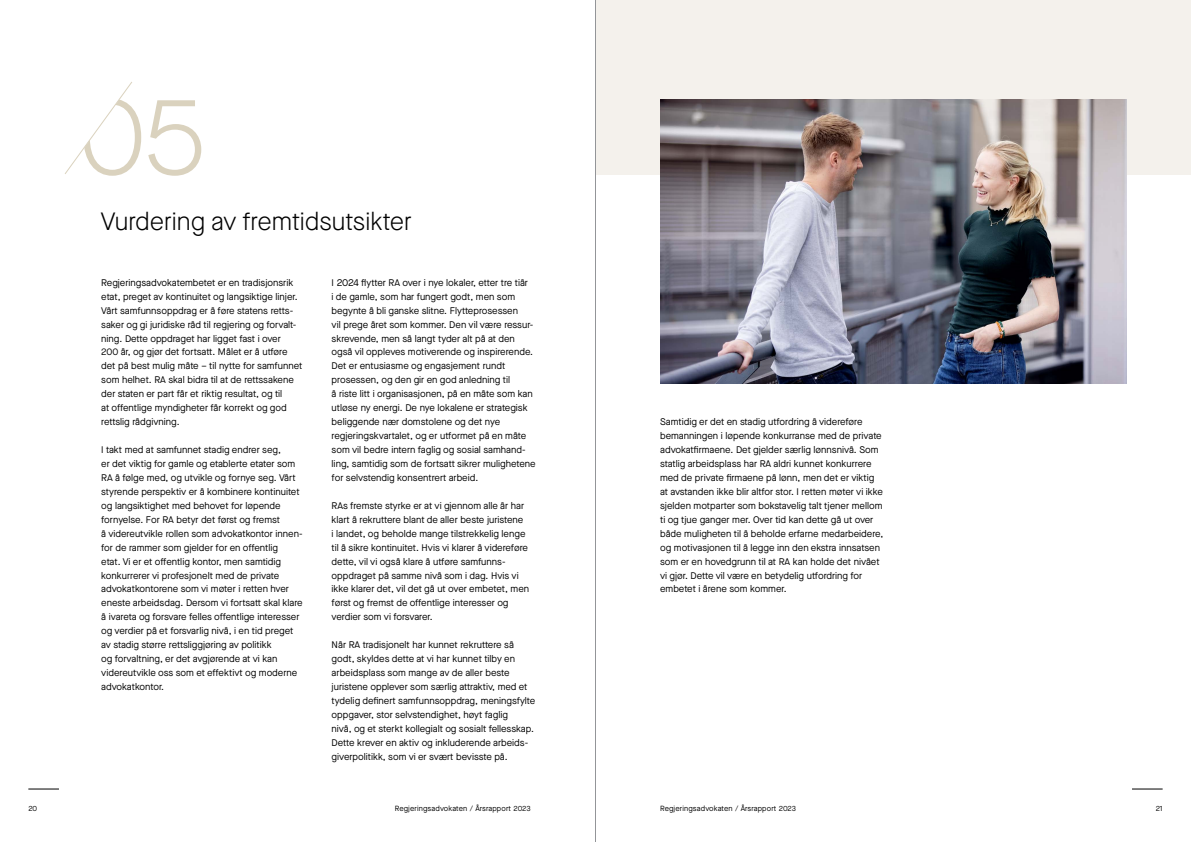
<style>
.page{position:relative;width:1191px;height:842px;background:#fff}
.page>*{position:absolute;margin:0;border:0;box-sizing:border-box;transform-origin:0 0}
.t1{font:300 110px "Maison Neue";color:#dad2be}
.t2{font:300 25px "Maison Neue";color:#000}
.t3{font:9.6px/13.9px "Maison Neue";color:#000}
.t4{font:7.5px "Maison Neue";letter-spacing:.02em;color:#000}
</style>
<div class="page">
<svg style="left:65px;top:82px;width:67px;height:92px"></svg>
<div style="left:595px;top:0;width:596px;height:174px;background:#f4f1ec"></div>
<img style="left:660px;top:99px;width:466px;height:284px">
<hr style="left:28px;top:789px;width:31px;height:1px;background:#000">
<hr style="left:1132px;top:789px;width:30px;height:1px;background:#000">
<hr style="left:595px;top:0;width:1px;height:842px;background:#939598">
<h1 class="t1" style="left:78px;top:64px;width:129px">05</h1>
<h2 class="t2" style="left:101px;top:205px;width:312px">Vurdering av fremtidsutsikter</h2>
<p class="t3" style="left:101px;top:275px;width:203px">Regjeringsadvokatembetet er en tradisjonsrik etat, preget av kontinuitet og langsiktige linjer.<br>Vårt samfunnsoppdrag er å føre statens retts&shy;saker og gi juridiske råd til regjering og forvalt&shy;ning. Dette oppdraget har ligget fast i over<br>200 år, og gjør det fortsatt. Målet er å utføre det på best mulig måte – til nytte for samfunnet som helhet. RA skal bidra til at de rettssakene der staten er part får et riktig resultat, og til<br>at offentlige myndigheter får korrekt og god rettslig rådgivning.</p>
<p class="t3" style="left:101px;top:443px;width:203px">I takt med at samfunnet stadig endrer seg,<br>er det viktig for gamle og etablerte etater som RA å følge med, og utvikle og fornye seg. Vårt styrende perspektiv er å kombinere kontinuitet og langsiktighet med behovet for løpende fornyelse. For RA betyr det først og fremst<br>å videreutvikle rollen som advokatkontor innen&shy;for de rammer som gjelder for en offentlig<br>etat. Vi er et offentlig kontor, men samtidig konkurrerer vi profesjonelt med de private advokatkontorene som vi møter i retten hver eneste arbeidsdag. Dersom vi fortsatt skal klare å ivareta og forsvare felles offentlige interesser og verdier på et forsvarlig nivå, i en tid preget av stadig større rettsliggjøring av politikk<br>og forvaltning, er det avgjørende at vi kan videreutvikle oss som et effektivt og moderne advokatkontor.</p>
<p class="t3" style="left:332px;top:275px;width:206px">I 2024 flytter RA over i nye lokaler, etter tre tiår<br>i de gamle, som har fungert godt, men som begynte å bli ganske slitne. Flytteprosessen<br>vil prege året som kommer. Den vil være ressur&shy;skrevende, men så langt tyder alt på at den også vil oppleves motiverende og inspirerende.<br>Det er entusiasme og engasjement rundt prosessen, og den gir en god anledning til<br>å riste litt i organisasjonen, på en måte som kan utløse ny energi. De nye lokalene er strategisk beliggende nær domstolene og det nye regjeringskvartalet, og er utformet på en måte som vil bedre intern faglig og sosial samhand&shy;ling, samtidig som de fortsatt sikrer mulighetene for selvstendig konsentrert arbeid.</p>
<p class="t3" style="left:332px;top:498px;width:199px">RAs fremste styrke er at vi gjennom alle år har klart å rekruttere blant de aller beste juristene<br>i landet, og beholde mange tilstrekkelig lenge til å sikre kontinuitet. Hvis vi klarer å videreføre dette, vil vi også klare å utføre samfunns&shy;oppdraget på samme nivå som i dag. Hvis vi ikke klarer det, vil det gå ut over embetet, men først og fremst de offentlige interesser og verdier som vi forsvarer.</p>
<p class="t3" style="left:332px;top:638px;width:205px">Når RA tradisjonelt har kunnet rekruttere så godt, skyldes dette at vi har kunnet tilby en arbeidsplass som mange av de aller beste juristene opplever som særlig attraktiv, med et tydelig definert samfunnsoppdrag, meningsfylte oppgaver, stor selvstendighet, høyt faglig<br>nivå, og et sterkt kollegialt og sosialt fellesskap.<br>Dette krever en aktiv og inkluderende arbeids&shy;giverpolitikk, som vi er svært bevisste på.</p>
<p class="t3" style="left:660px;top:415px;width:225px">Samtidig er det en stadig utfordring å videreføre bemanningen i løpende konkurranse med de private advokatfirmaene. Det gjelder særlig lønnsnivå. Som statlig arbeidsplass har RA aldri kunnet konkurrere med de private firmaene på lønn, men det er viktig at avstanden ikke blir altfor stor. I retten møter vi ikke sjelden motparter som bokstavelig talt tjener mellom ti og tjue ganger mer. Over tid kan dette gå ut over både muligheten til å beholde erfarne medarbeidere, og motivasjonen til å legge inn den ekstra innsatsen som er en hovedgrunn til at RA kan holde det nivået vi gjør. Dette vil være en betydelig utfordring for embetet i årene som kommer.</p>
<p class="t4" style="left:28px;top:803px;width:10px">20</p>
<p class="t4" style="left:395px;top:803px;width:137px">Regjeringsadvokaten / Årsrapport 2023</p>
<p class="t4" style="left:660px;top:803px;width:137px">Regjeringsadvokaten / Årsrapport 2023</p>
<p class="t4" style="left:1155px;top:803px;width:8px">21</p>
</div>
